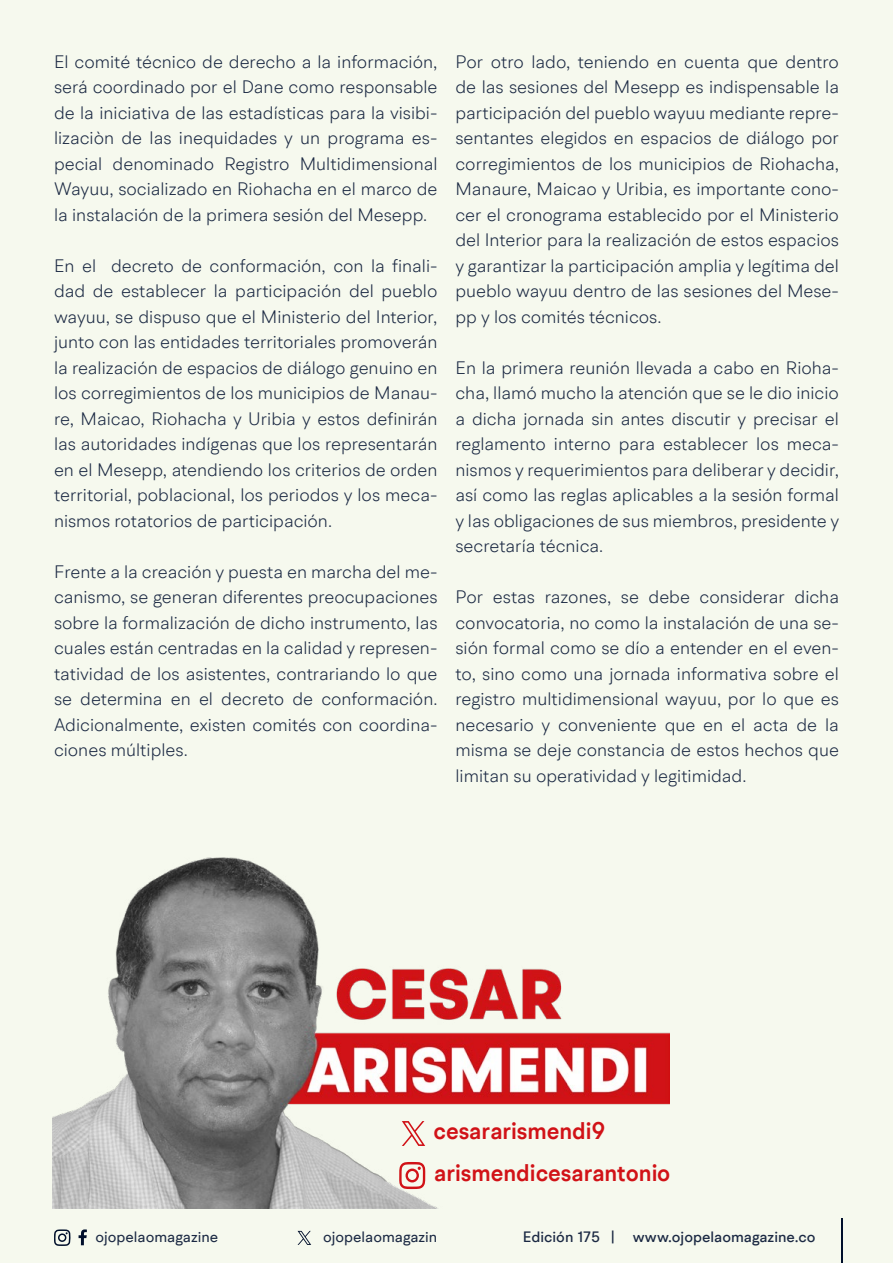
<style>
.page{position:relative;width:893px;height:1263px;background:#f6f9ee}
.page>*{position:absolute;margin:0;border:0;box-sizing:border-box;transform-origin:0 0}
.t1{font:600 23.55px "BR Hendrix";color:#d11217;scale:.96 1}
.t2{font:300 18px/25.5px "BR Hendrix";color:#1b2943;text-align:justify}
.t3{font:500 15px "BR Hendrix";color:#1b2943}
.t4{font:15px "BR Hendrix";color:#1b2943}
</style>
<div class="page">
<svg style="left:79px;top:1229px;width:8px;height:16px"></svg>
<svg style="left:54px;top:1229px;width:17px;height:17px"></svg>
<hr style="left:841px;top:1219px;width:1px;height:44px;background:#000f2b">
<svg style="left:298px;top:1231px;width:13px;height:14px"></svg>
<img style="left:53px;top:858px;width:616px;height:351px">
<svg style="left:399px;top:1162px;width:26px;height:27px"></svg>
<svg style="left:402px;top:1121px;width:23px;height:25px"></svg>
<p class="t2" style="left:54px;top:48px;width:385px">El comité técnico de derecho a la información, será coordinado por el Dane como responsable de la iniciativa de las estadísticas para la visibi&shy;lizaciòn de las inequidades y un programa es&shy;pecial denominado Registro Multidimensional Wayuu, socializado en Riohacha en el marco de la instalación de la primera sesión del Mesepp.</p>
<p class="t2" style="left:54px;top:252px;width:385px">En el decreto de conformación, con la finali&shy;dad de establecer la participación del pueblo wayuu, se dispuso que el Ministerio del Interior, junto con las entidades territoriales promoverán la realización de espacios de diálogo genuino en los corregimientos de los municipios de Manau&shy;re, Maicao, Riohacha y Uribia y estos definirán las autoridades indígenas que los representarán en el Mesepp, atendiendo los criterios de orden territorial, poblacional, los periodos y los meca&shy;nismos rotatorios de participación.</p>
<p class="t2" style="left:54px;top:558px;width:385px">Frente a la creación y puesta en marcha del me&shy;canismo, se generan diferentes preocupaciones sobre la formalización de dicho instrumento, las cuales están centradas en la calidad y represen&shy;tatividad de los asistentes, contrariando lo que se determina en el decreto de conformación.<br>Adicionalmente, existen comités con coordina&shy;ciones múltiples.</p>
<p class="t2" style="left:455px;top:49px;width:385px">Por otro lado, teniendo en cuenta que dentro de las sesiones del Mesepp es indispensable la participación del pueblo wayuu mediante repre&shy;sentantes elegidos en espacios de diálogo por corregimientos de los municipios de Riohacha, Manaure, Maicao y Uribia, es importante cono&shy;cer el cronograma establecido por el Ministerio del Interior para la realización de estos espacios y garantizar la participación amplia y legítima del pueblo wayuu dentro de las sesiones del Mese&shy;pp y los comités técnicos.</p>
<p class="t2" style="left:455px;top:355px;width:385px">En la primera reunión llevada a cabo en Rioha&shy;cha, llamó mucho la atención que se le dio inicio a dicha jornada sin antes discutir y precisar el reglamento interno para establecer los meca&shy;nismos y requerimientos para deliberar y decidir, así como las reglas aplicables a la sesión formal y las obligaciones de sus miembros, presidente y secretaría técnica.</p>
<p class="t2" style="left:455px;top:584px;width:385px">Por estas razones, se debe considerar dicha convocatoria, no como la instalación de una se&shy;sión formal como se dío a entender en el even&shy;to, sino como una jornada informativa sobre el registro multidimensional wayuu, por lo que es necesario y conveniente que en el acta de la misma se deje constancia de estos hechos que limitan su operatividad y legitimidad.</p>
<h1 class="t1" style="left:434px;top:1116px;width:180px">cesararismendi9</h1>
<h1 class="t1" style="left:434px;top:1158px;width:247px">arismendicesarantonio</h1>
<p class="t4" style="left:96px;top:1227px;width:124px">ojopelaomagazine</p>
<p class="t4" style="left:323px;top:1227px;width:116px">ojopelaomagazin</p>
<p class="t3" style="left:523px;top:1227px;width:294px">Edición 175 | www.ojopelaomagazine.co</p>
</div>
